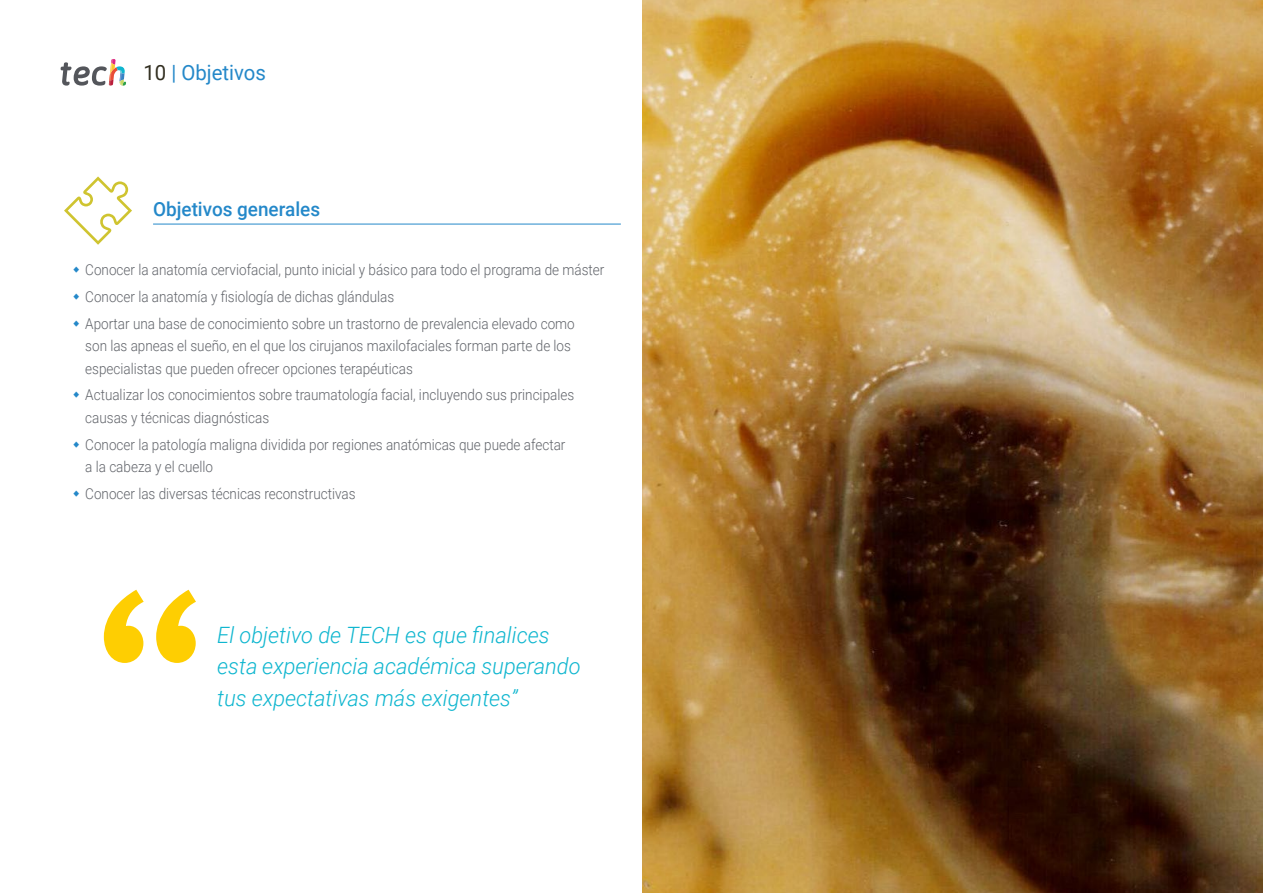
<style>
.page{position:relative;width:1263px;height:893px;background:#fff}
.page>*{position:absolute;margin:0;border:0;box-sizing:border-box;transform-origin:0 0}
.t1{font:italic 300 22.5px/31.5px "Roboto";color:#0fb6cf}
.t2{font:21px "Roboto";color:#2488c9}
.t3{font:500 19.5px "Roboto";color:#2488c9}
.t4{font:300 15px/22.5px "Roboto";color:#61646a;scale:.9 1}
.s1{color:#312e20}
</style>
<div class="page">
<hr style="left:153px;top:224px;width:468px;height:1px;background:#2488c9">
<svg style="left:64px;top:176px;width:68px;height:69px"></svg>
<img style="left:642px;top:0;width:621px;height:893px">
<svg style="left:61px;top:59px;width:65px;height:27px"></svg>
<svg style="left:104px;top:590px;width:92px;height:73px"></svg>
<h2 class="t2" style="left:144px;top:57px;width:124px"><span class="s1">10</span> | Objetivos</h2>
<h3 class="t3" style="left:153px;top:195px;width:169px">Objetivos generales</h3>
<p class="t4" style="left:85px;top:256px;width:578px;line-height:26.7px">Conocer la anatomía cerviofacial, punto inicial y básico para todo el programa de máster<br>Conocer la anatomía y fisiología de dichas glándulas<br>Aportar una base de conocimiento sobre un trastorno de prevalencia elevado como</p>
<p class="t4" style="left:85px;top:334px;width:541px">son las apneas el sueño, en el que los cirujanos maxilofaciales forman parte de los especialistas que pueden ofrecer opciones terapéuticas</p>
<p class="t4" style="left:85px;top:383px;width:545px">Actualizar los conocimientos sobre traumatología facial, incluyendo sus principales causas y técnicas diagnósticas</p>
<p class="t4" style="left:85px;top:432px;width:535px">Conocer la patología maligna dividida por regiones anatómicas que puede afectar a la cabeza y el cuello</p>
<p class="t4" style="left:85px;top:482px;width:302px">Conocer las diversas técnicas reconstructivas</p>
<h1 class="t1" style="left:217px;top:618px;width:365px">El objetivo de TECH es que finalices esta experiencia académica superando tus expectativas más exigentes”</h1>
</div>
